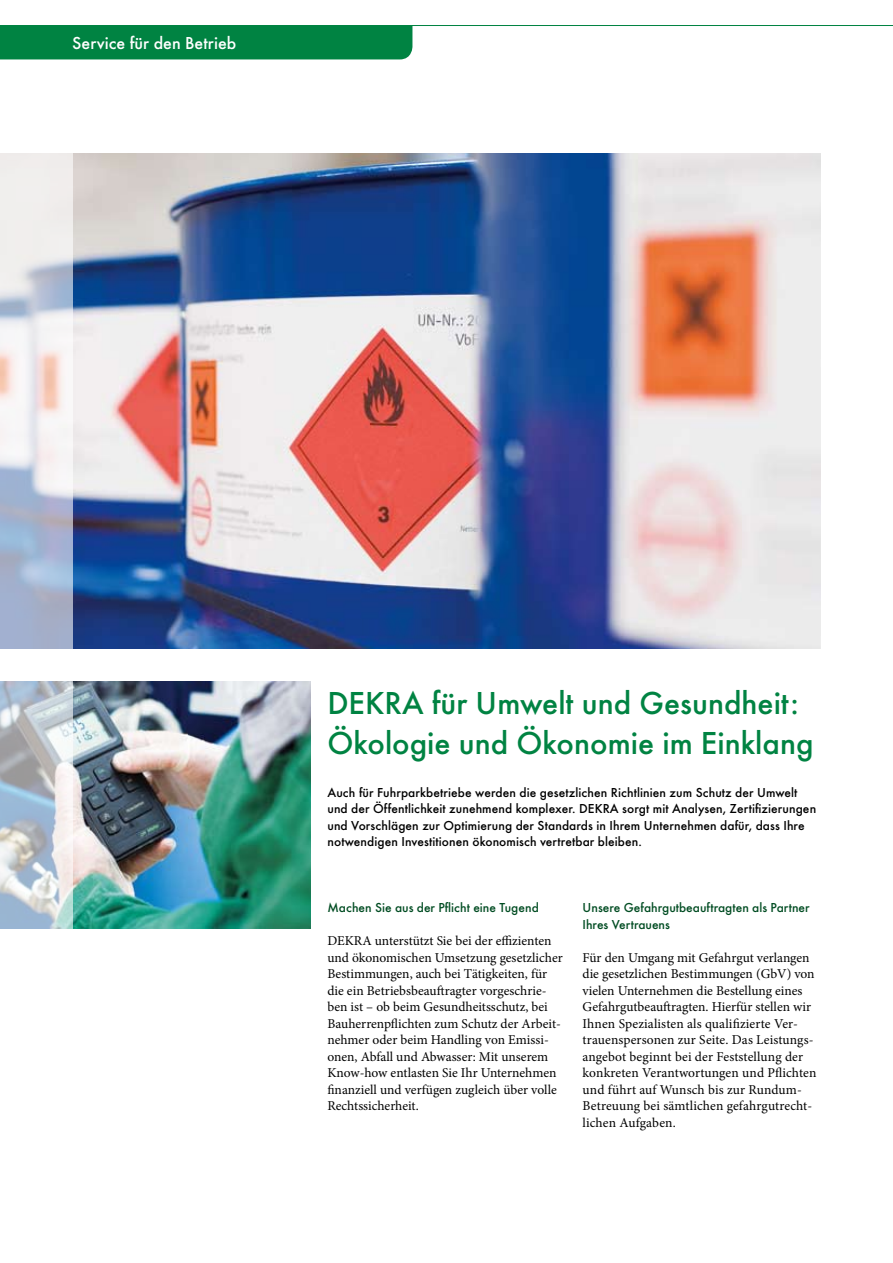
<style>
.page{position:relative;width:893px;height:1263px;background:#fff}
.page>*{position:absolute;margin:0;border:0;box-sizing:border-box;transform-origin:0 0}
.t1{font:500 33px/39.6px "Futura T";color:#008342}
.t2{font:500 18px "Futura T";color:#fff}
.t3{font:13.5px/16.5px "Minion Pro";color:#000}
.t4{font:500 13.5px/16.5px "Futura T";letter-spacing:.005em;color:#000}
.t5{font:500 13.5px/16.5px "Futura T";color:#004c22}
</style>
<div class="page">
<div style="left:0;top:26px;width:412px;height:34px;background:#008342"></div>
<hr style="left:0;top:25px;width:893px;height:1px;background:#008342">
<img style="left:72px;top:153px;width:749px;height:495px">
<img style="left:72px;top:681px;width:238px;height:248px">
<svg style="left:0;top:153px;width:72px;height:776px"></svg>
<h2 class="t2" style="left:72px;top:32px;width:166px">Service für den Betrieb</h2>
<h1 class="t1" style="left:327px;top:683px;width:488px">DEKRA für Umwelt und Gesundheit:<br>Ökologie und Ökonomie im Einklang</h1>
<p class="t4" style="left:327px;top:784px;width:490px">Auch für Fuhrparkbetriebe werden die gesetzlichen Richtlinien zum Schutz der Umwelt und der Öffentlichkeit zunehmend komplexer. DEKRA sorgt mit Analysen, Zertifizierungen und Vorschlägen zur Optimierung der Standards in Ihrem Unternehmen dafür, dass Ihre notwendigen Investitionen ökonomisch vertretbar bleiben.</p>
<p class="t5" style="left:327px;top:899px;width:213px">Machen Sie aus der Pflicht eine Tugend</p>
<p class="t3" style="left:327px;top:932px;width:237px">DEKRA unterstützt Sie bei der effizienten und ökonomischen Umsetzung gesetzlicher Bestimmungen, auch bei Tätigkeiten, für die ein Betriebsbeauftragter vorgeschrie&shy;ben ist – ob beim Gesundheitsschutz, bei Bauherrenpflichten zum Schutz der Arbeit&shy;nehmer oder beim Handling von Emissi&shy;onen, Abfall und Abwasser: Mit unserem Know-how entlasten Sie Ihr Unternehmen finanziell und verfügen zugleich über volle Rechtssicherheit.</p>
<p class="t5" style="left:583px;top:899px;width:229px">Unsere Gefahrgutbeauftragten als Partner<br>Ihres Vertrauens</p>
<p class="t3" style="left:583px;top:949px;width:235px">Für den Umgang mit Gefahrgut verlangen die gesetzlichen Bestimmungen (GbV) von vielen Unternehmen die Bestellung eines Gefahrgutbeauftragten. Hierfür stellen wir Ihnen Spezialisten als qualifizierte Ver&shy;trauenspersonen zur Seite. Das Leistungs&shy;angebot beginnt bei der Feststellung der konkreten Verantwortungen und Pflichten und führt auf Wunsch bis zur Rundum-Betreuung bei sämtlichen gefahrgutrecht&shy;lichen Aufgaben.</p>
</div>
